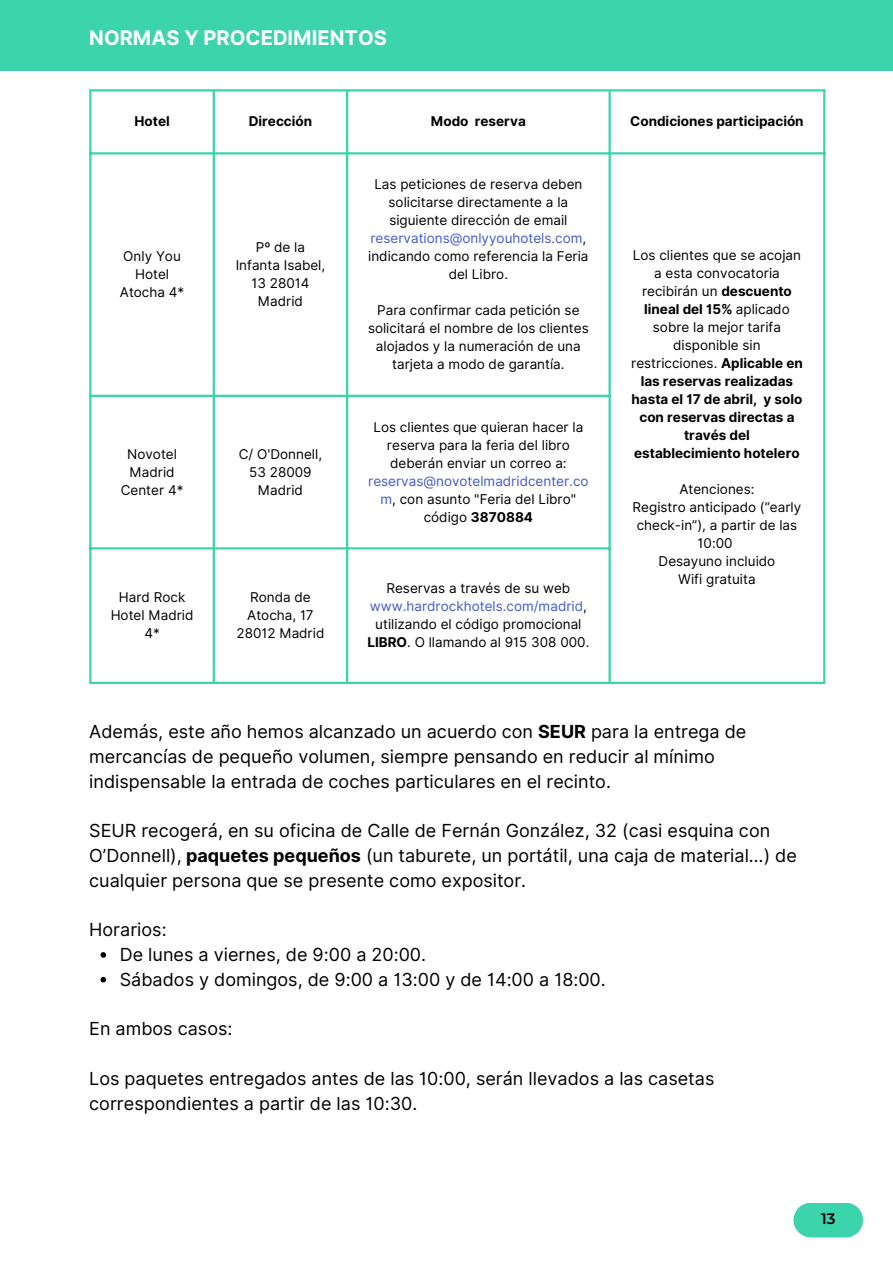
<style>
.page{position:relative;width:893px;height:1264px;background:#fff}
.page>*{position:absolute;margin:0;border:0;box-sizing:border-box;transform-origin:0 0}
.t1{font:700 20.1px "Inter";color:#fff}
.t2{font:18px/24.8px "Inter";color:#000}
.t3{font:600 15px "Montserrat";color:#000}
.t4{font:13.5px/18px "Inter";color:#000;text-align:center}
.t5{font:700 13.5px/18px "Inter";color:#000;text-align:center}
.t6{font:13.5px/18px "Inter";color:#425cc7;text-align:center}
.s1{color:#425cc7}
.s2{color:#000}
.s3{font-weight:700;color:#000}
.s4{font-weight:700}
.s5{font-weight:400}
</style>
<div class="page">
<div style="left:0;top:0;width:892px;height:71px;background:#3bd4ad"></div>
<div style="left:793px;top:1202px;width:70px;height:35px;background:#3bd4ad;border-radius:17px"></div>
<hr style="left:89px;top:91px;width:2px;height:590px;background:#3bd4ad">
<hr style="left:213px;top:91px;width:2px;height:590px;background:#3bd4ad">
<hr style="left:346px;top:91px;width:2px;height:590px;background:#3bd4ad">
<hr style="left:608px;top:91px;width:2px;height:590px;background:#3bd4ad">
<hr style="left:823px;top:91px;width:2px;height:590px;background:#3bd4ad">
<hr style="left:89px;top:89px;width:736px;height:2px;background:#3bd4ad">
<hr style="left:89px;top:152px;width:736px;height:2px;background:#3bd4ad">
<hr style="left:89px;top:395px;width:521px;height:2px;background:#3bd4ad">
<hr style="left:89px;top:547px;width:521px;height:2px;background:#3bd4ad">
<hr style="left:89px;top:681px;width:736px;height:3px;background:#3bd4ad">
<svg style="left:100px;top:952px;width:6px;height:5px"></svg>
<svg style="left:100px;top:976px;width:6px;height:6px"></svg>
<h1 class="t1" style="left:89px;top:25px;width:299px">NORMAS Y PROCEDIMIENTOS</h1>
<p class="t5" style="left:134px;top:112px;width:37px">Hotel</p>
<p class="t5" style="left:249px;top:112px;width:65px">Dirección</p>
<p class="t5" style="left:431px;top:112px;width:96px">Modo reserva</p>
<p class="t5" style="left:630px;top:112px;width:175px">Condiciones participación</p>
<p class="t4" style="left:120px;top:247px;width:66px">Only You<br>Hotel<br>Atocha 4*</p>
<p class="t4" style="left:236px;top:238px;width:91px">Pº de la<br>Infanta Isabel,<br>13 28014<br>Madrid</p>
<p class="t4" style="left:121px;top:445px;width:64px">Novotel<br>Madrid<br>Center 4*</p>
<p class="t4" style="left:239px;top:445px;width:85px">C/ O'Donnell,<br>53 28009<br>Madrid</p>
<p class="t4" style="left:368px;top:175px;width:222px">Las peticiones de reserva deben solicitarse directamente a la siguiente dirección de email <span class="s1">reservations@onlyyouhotels.com</span>, indicando como referencia la Feria del Libro.</p>
<p class="t4" style="left:368px;top:301px;width:222px">Para confirmar cada petición se solicitará el nombre de los clientes alojados y la numeración de una tarjeta a modo de garantía.</p>
<p class="t4" style="left:373px;top:418px;width:211px">Los clientes que quieran hacer la reserva para la feria del libro deberán enviar un correo a:</p>
<p class="t6" style="left:368px;top:472px;width:222px">reservas@novotelmadridcenter.co m<span class="s2">, con asunto "Feria del Libro" código</span> <span class="s3">3870884</span></p>
<p class="t4" style="left:111px;top:588px;width:84px">Hard Rock<br>Hotel Madrid<br>4*</p>
<p class="t4" style="left:236px;top:588px;width:89px">Ronda de<br>Atocha, 17<br>28012 Madrid</p>
<p class="t4" style="left:367px;top:579px;width:223px">Reservas a través de su web <span class="s1">www.hardrockhotels.com/madrid</span>, utilizando el código promocional<br><span class="s4">LIBRO</span>. O llamando al 915 308 000.</p>
<p class="t5" style="left:631px;top:246px;width:173px"><span class="s5">Los clientes que se acojan a esta convocatoria recibirán un</span> descuento lineal del 15% <span class="s5">aplicado sobre la mejor tarifa disponible sin restricciones.</span> Aplicable en las reservas realizadas hasta el 17 de abril, y solo con reservas directas a través del establecimiento hotelero</p>
<p class="t4" style="left:632px;top:480px;width:170px">Atenciones:<br>Registro anticipado (“early check-in”), a partir de las<br>10:00<br>Desayuno incluido<br>Wifi gratuita</p>
<h2 class="t2" style="left:89px;top:719px;width:658px">Además, este año hemos alcanzado un acuerdo con <span class="s4">SEUR</span> para la entrega de mercancías de pequeño volumen, siempre pensando en reducir al mínimo indispensable la entrada de coches particulares en el recinto.</h2>
<h2 class="t2" style="left:89px;top:818px;width:709px">SEUR recogerá, en su oficina de Calle de Fernán González, 32 (casi esquina con<br>O’Donnell), <span class="s4">paquetes pequeños</span> (un taburete, un portátil, una caja de material…) de cualquier persona que se presente como expositor.</h2>
<h2 class="t2" style="left:89px;top:917px;width:79px">Horarios:</h2>
<h2 class="t2" style="left:120px;top:942px;width:487px">De lunes a viernes, de 9:00 a 20:00.<br>Sábados y domingos, de 9:00 a 13:00 y de 14:00 a 18:00.</h2>
<h2 class="t2" style="left:89px;top:1016px;width:145px">En ambos casos:</h2>
<h2 class="t2" style="left:89px;top:1065px;width:626px">Los paquetes entregados antes de las 10:00, serán llevados a las casetas correspondientes a partir de las 10:30.</h2>
<p class="t3" style="left:821px;top:1209px;width:16px">13</p>
</div>
